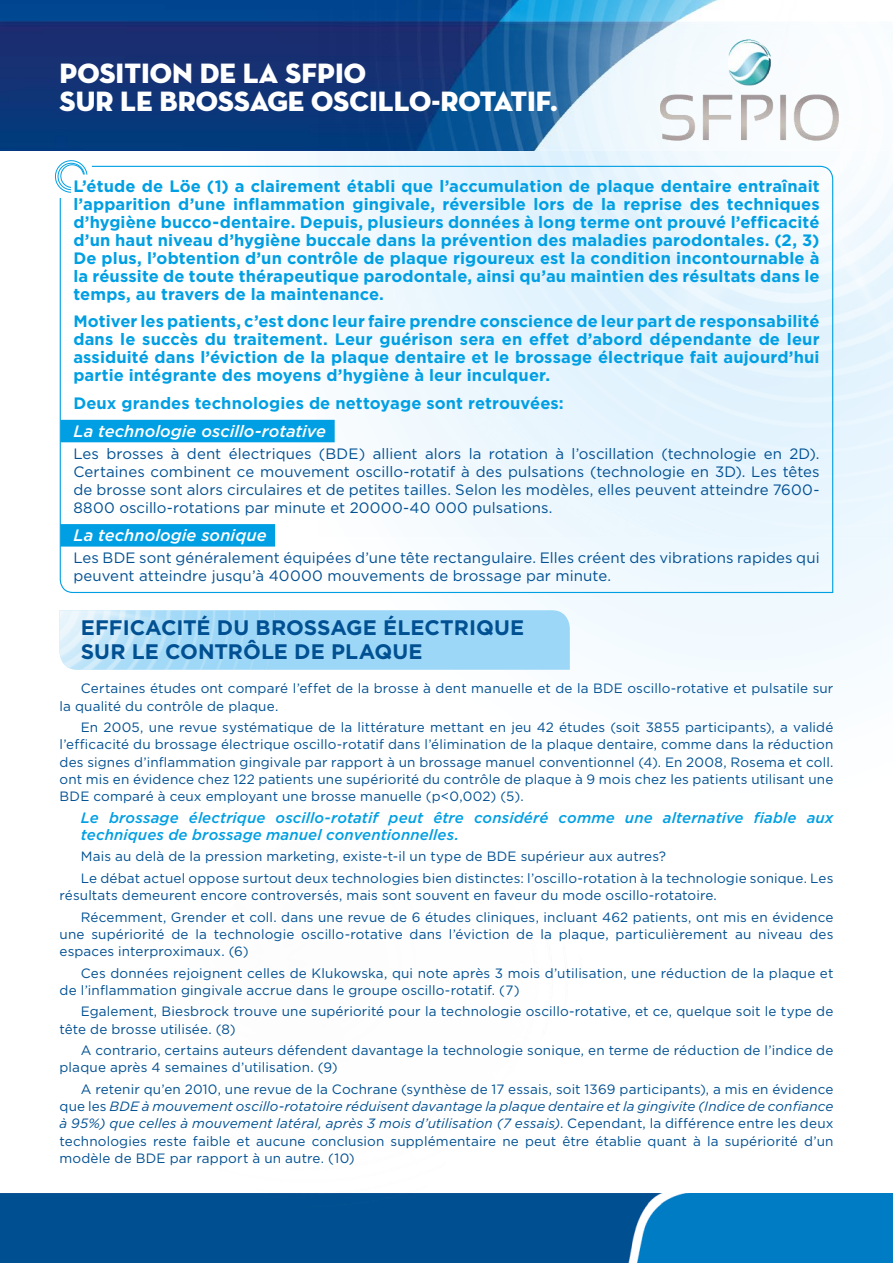
<style>
.page{position:relative;width:893px;height:1263px;background:#fff}
.page>*{position:absolute;margin:0;border:0;box-sizing:border-box;transform-origin:0 0}
.t1{font:28.5px/28.5px "Neutraface Display Titling";color:#fff}
.t2{font:700 21px/24px "Gotham";color:#005092}
.t3{font:700 16.5px/18px "Gotham";letter-spacing:.005em;color:#009fe3;text-align:justify}
.t4{font:italic 500 16.5px "Gotham";color:#fff}
.t5{font:15px/18px "Gotham";letter-spacing:.005em;color:#005092;text-align:justify}
.t6{font:italic 500 15px/17.2px "Gotham";letter-spacing:.01em;color:#009fe3}
.t7{font:13.5px/17.2px "Gotham";letter-spacing:.01em;color:#005092}
.s1{font-style:italic}
</style>
<div class="page">
<img style="left:0;top:0;width:319px;height:151px">
<img style="left:0;top:1193px;width:893px;height:70px">
<img style="left:319px;top:0;width:574px;height:536px">
<img style="left:660px;top:40px;width:179px;height:100px">
<div style="left:314px;top:610px;width:256px;height:60px;background:#9cd7f7"></div>
<img style="left:60px;top:610px;width:254px;height:60px">
<div style="left:66px;top:1193px;width:529px;height:70px;background:#005091"></div>
<svg style="left:55px;top:160px;width:28px;height:27px"></svg>
<svg style="left:59px;top:165px;width:775px;height:429px"></svg>
<div style="left:61px;top:420px;width:274px;height:22px;background:#009fe3"></div>
<div style="left:61px;top:524px;width:214px;height:23px;background:#009fe3"></div>
<h1 class="t1" style="left:60px;top:59px;width:500px">POSITION DE LA SFPIO<br>SUR LE BROSSAGE OSCILLO-ROTATIF.</h1>
<p class="t3" style="left:73px;top:177px;width:748px">L’étude de Löe (1) a clairement établi que l’accumulation de plaque dentaire entraînait l’apparition d’une inflammation gingivale, réversible lors de la reprise des techniques d’hygiène bucco-dentaire. Depuis, plusieurs données à long terme ont prouvé l’efficacité d’un haut niveau d’hygiène buccale dans la prévention des maladies parodontales. (2, 3)<br>De plus, l’obtention d’un contrôle de plaque rigoureux est la condition incontournable à la réussite de toute thérapeutique parodontale, ainsi qu’au maintien des résultats dans le temps, au travers de la maintenance.</p>
<p class="t3" style="left:73px;top:311px;width:748px">Motiver les patients, c’est donc leur faire prendre conscience de leur part de responsabilité dans le succès du traitement. Leur guérison sera en effet d’abord dépendante de leur assiduité dans l’éviction de la plaque dentaire et le brossage électrique fait aujourd’hui partie intégrante des moyens d’hygiène à leur inculquer.</p>
<p class="t3" style="left:73px;top:393px;width:492px">Deux grandes technologies de nettoyage sont retrouvées:</p>
<p class="t4" style="left:73px;top:422px;width:254px">La technologie oscillo-rotative</p>
<p class="t5" style="left:73px;top:444px;width:748px">Les brosses à dent électriques (BDE) allient alors la rotation à l’oscillation (technologie en 2D).<br>Certaines combinent ce mouvement oscillo-rotatif à des pulsations (technologie en 3D). Les têtes de brosse sont alors circulaires et de petites tailles. Selon les modèles, elles peuvent atteindre 7600- 8800 oscillo-rotations par minute et 20000-40 000 pulsations.</p>
<p class="t4" style="left:73px;top:526px;width:195px">La technologie sonique</p>
<p class="t5" style="left:73px;top:549px;width:748px">Les BDE sont généralement équipées d’une tête rectangulaire. Elles créent des vibrations rapides qui peuvent atteindre jusqu’à 40000 mouvements de brossage par minute.</p>
<h2 class="t2" style="left:81px;top:615px;width:445px">EFFICACITÉ DU BROSSAGE ÉLECTRIQUE<br>SUR LE CONTRÔLE DE PLAQUE</h2>
<p class="t7" style="left:60px;top:680px;width:775px;text-indent:21px">Certaines études ont comparé l’effet de la brosse à dent manuelle et de la BDE oscillo-rotative et pulsatile sur la qualité du contrôle de plaque.</p>
<p class="t7" style="left:60px;top:718px;width:775px;text-align:justify;text-indent:21px">En 2005, une revue systématique de la littérature mettant en jeu 42 études (soit 3855 participants), a validé l’efficacité du brossage électrique oscillo-rotatif dans l’élimination de la plaque dentaire, comme dans la réduction des signes d’inflammation gingivale par rapport à un brossage manuel conventionnel (4). En 2008, Rosema et coll. ont mis en évidence chez 122 patients une supériorité du contrôle de plaque à 9 mois chez les patients utilisant une BDE comparé à ceux employant une brosse manuelle (p&lt;0,002) (5).</p>
<p class="t6" style="left:81px;top:808px;width:754px">Le brossage électrique oscillo-rotatif peut être considéré comme une alternative fiable aux techniques de brossage manuel conventionnelles.</p>
<p class="t7" style="left:81px;top:846px;width:754px;line-height:21.5px">Mais au delà de la pression marketing, existe-t-il un type de BDE supérieur aux autres?<br>Le débat actuel oppose surtout deux technologies bien distinctes: l’oscillo-rotation à la technologie sonique. Les</p>
<p class="t7" style="left:81px;top:884px;width:754px;line-height:21.5px;text-indent:-21px">résultats demeurent encore controversés, mais sont souvent en faveur du mode oscillo-rotatoire.<br>Récemment, Grender et coll. dans une revue de 6 études cliniques, incluant 462 patients, ont mis en évidence</p>
<p class="t7" style="left:60px;top:925px;width:775px">une supériorité de la technologie oscillo-rotative dans l’éviction de la plaque, particulièrement au niveau des espaces interproximaux. (6)</p>
<p class="t7" style="left:60px;top:964px;width:775px;text-indent:21px">Ces données rejoignent celles de Klukowska, qui note après 3 mois d’utilisation, une réduction de la plaque et de l’inflammation gingivale accrue dans le groupe oscillo-rotatif. (7)</p>
<p class="t7" style="left:60px;top:1003px;width:775px;text-indent:21px">Egalement, Biesbrock trouve une supériorité pour la technologie oscillo-rotative, et ce, quelque soit le type de tête de brosse utilisée. (8)</p>
<p class="t7" style="left:60px;top:1041px;width:775px;text-indent:21px">A contrario, certains auteurs défendent davantage la technologie sonique, en terme de réduction de l’indice de plaque après 4 semaines d’utilisation. (9)</p>
<p class="t7" style="left:60px;top:1080px;width:775px;text-align:justify;text-indent:21px">A retenir qu’en 2010, une revue de la Cochrane (synthèse de 17 essais, soit 1369 participants), a mis en évidence que les <span class="s1">BDE à mouvement oscillo-rotatoire réduisent davantage la plaque dentaire et la gingivite (Indice de confiance à 95%) que celles à mouvement latéral, après 3 mois d’utilisation (7 essais)</span>. Cependant, la différence entre les deux technologies reste faible et aucune conclusion supplémentaire ne peut être établie quant à la supériorité d’un modèle de BDE par rapport à un autre. (10)</p>
</div>
